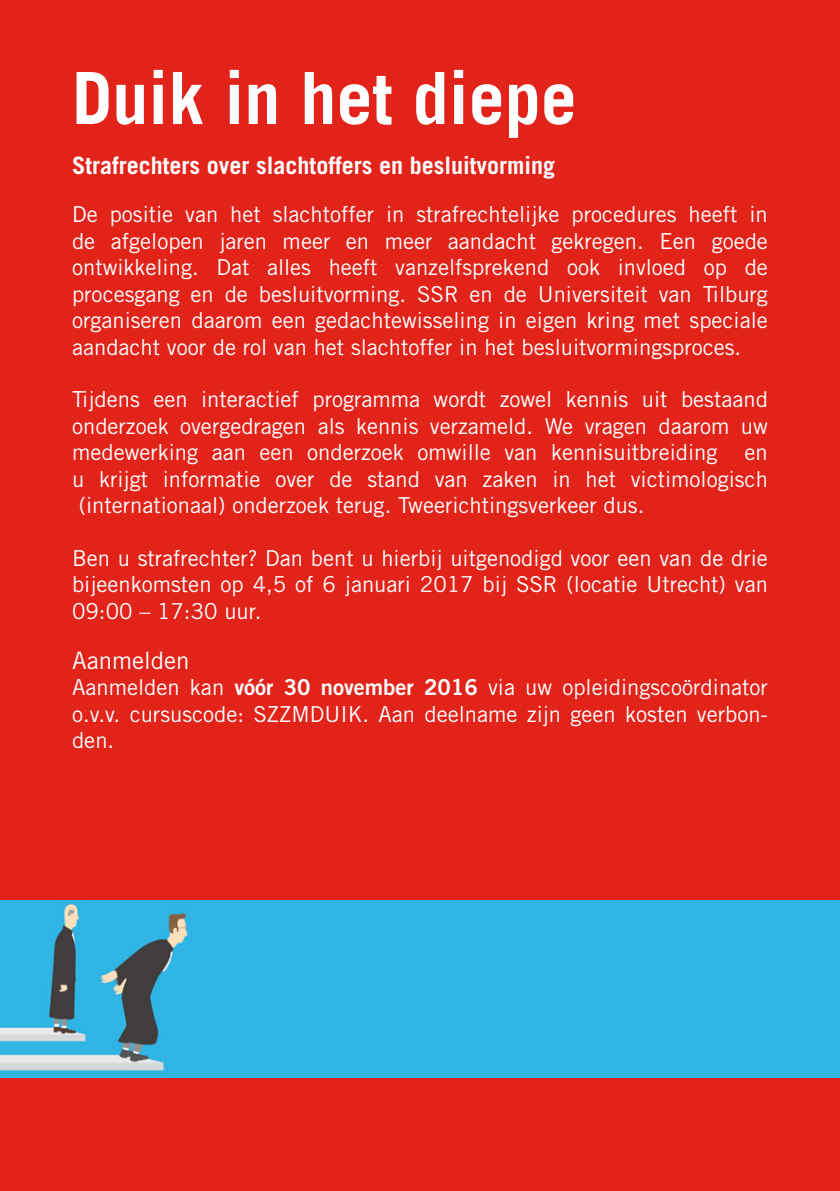
<style>
.page{position:relative;width:840px;height:1191px;background:#fff}
.page>*{position:absolute;margin:0;border:0;box-sizing:border-box;transform-origin:0 0}
.t1{font:700 72px "Trade Gothic LT Std";color:#fff}
.t2{font:700 24px "Trade Gothic LT Std";color:#fff}
.t3{font:24px "Trade Gothic LT Std";color:#fff}
.t4{font:22px/26.4px "Trade Gothic LT Std";color:#fff;text-align:justify}
.s1{font-family:"Trade Gothic LT Std Bd 2"}
</style>
<div class="page">
<div style="left:0;top:0;width:839px;height:1191px;background:#e2231a"></div>
<div style="left:0;top:900px;width:839px;height:177px;background:#31b5e5"></div>
<img style="left:0;top:901px;width:188px;height:170px">
<h1 class="t1" style="left:72px;top:54px;width:506px">Duik in het diepe</h1>
<p class="t2" style="left:72px;top:151px;width:484px">Strafrechters over slachtoffers en besluitvorming</p>
<p class="t4" style="left:72px;top:201px;width:697px">De positie van het slachtoffer in strafrechtelijke procedures heeft in de afgelopen jaren meer en meer aandacht gekregen. Een goede ontwikkeling. Dat alles heeft vanzelfsprekend ook invloed op de procesgang en de besluitvorming. SSR en de Universiteit van Tilburg organiseren daarom een gedachtewisseling in eigen kring met speciale aandacht voor de rol van het slachtoffer in het besluitvormingsproces.</p>
<p class="t4" style="left:72px;top:386px;width:697px">Tijdens een interactief programma wordt zowel kennis uit bestaand</p>
<p class="t4" style="left:72px;top:412px;width:697px">onderzoek overgedragen als kennis verzameld. We vragen daarom uw</p>
<p class="t4" style="left:72px;top:439px;width:697px">medewerking aan een onderzoek omwille van kennisuitbreiding en</p>
<p class="t4" style="left:72px;top:465px;width:697px">u krijgt informatie over de stand van zaken in het victimologisch</p>
<p class="t4" style="left:79px;top:491px;width:567px">(internationaal) onderzoek terug. Tweerichtingsverkeer dus.</p>
<p class="t4" style="left:72px;top:544px;width:697px">Ben u strafrechter? Dan bent u hierbij uitgenodigd voor een van de drie bijeenkomsten op 4,5 of 6 januari 2017 bij SSR (locatie Utrecht) van 09:00 – 17:30 uur.</p>
<p class="t3" style="left:72px;top:646px;width:119px">Aanmelden</p>
<p class="t4" style="left:72px;top:674px;width:697px">Aanmelden kan <span class="s1">vóór 30 november 2016</span> via uw opleidingscoördinator o.v.v. cursuscode: SZZMDUIK. Aan deelname zijn geen kosten verbon&shy;den.</p>
</div>
